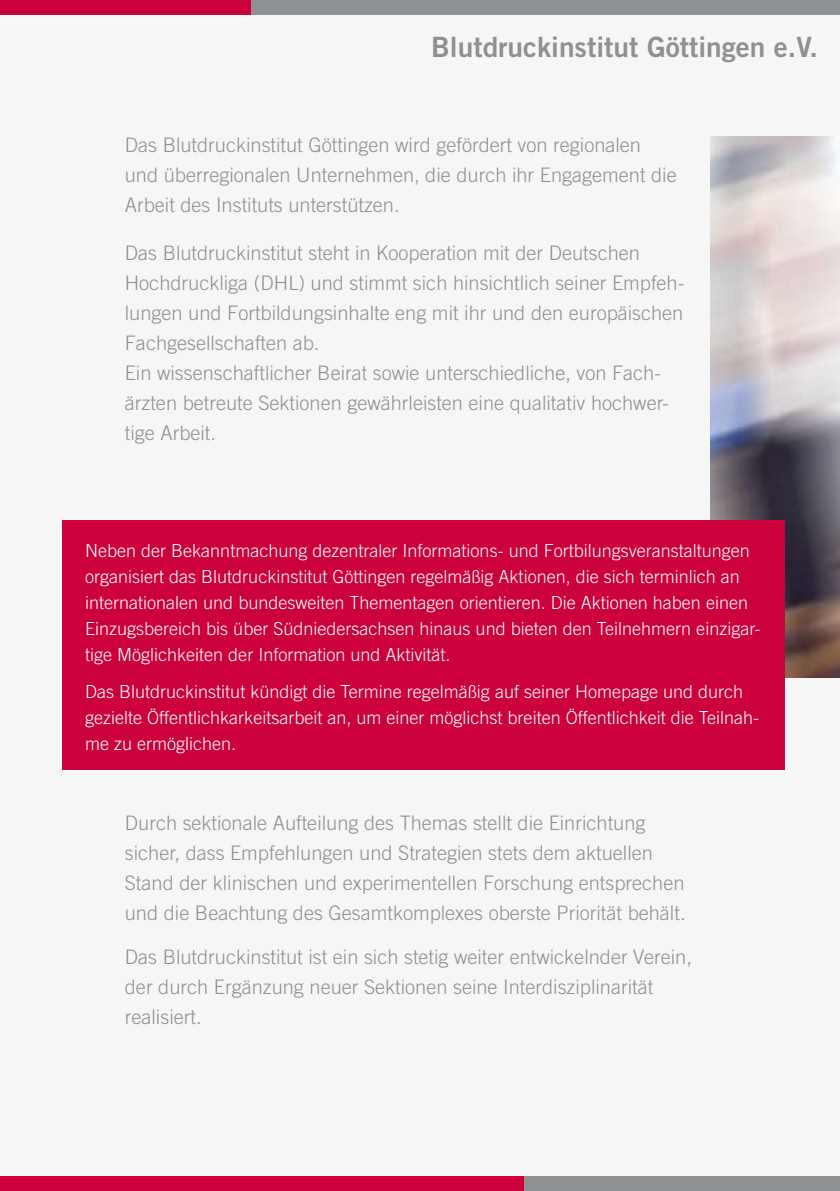
<style>
.page{position:relative;width:840px;height:1191px;background:#fff}
.page>*{position:absolute;margin:0;border:0;box-sizing:border-box;transform-origin:0 0}
.t1{font:28px "Trade Gothic Bold Two";color:#8d9194}
.t2{font:300 20px/30px "Trade Gothic";color:#8d9194}
.t3{font:300 18px/26px "Trade Gothic";color:#fff}
</style>
<div class="page">
<div style="left:0;top:0;width:839px;height:1191px;background:#f7f6f7"></div>
<div style="left:0;top:0;width:839px;height:14px;background:#8d9194"></div>
<div style="left:0;top:0;width:250px;height:14px;background:#cc003a"></div>
<div style="left:0;top:1176px;width:839px;height:15px;background:#8d9194"></div>
<div style="left:0;top:1176px;width:523px;height:15px;background:#cc003a"></div>
<img style="left:710px;top:136px;width:129px;height:541px">
<div style="left:62px;top:520px;width:722px;height:250px;background:#cc003a"></div>
<h1 class="t1" style="left:431px;top:29px;width:388px">Blutdruckinstitut Göttingen e.V.</h1>
<p class="t2" style="left:125px;top:129px;width:553px">Das Blutdruckinstitut Göttingen wird gefördert von regionalen und überregionalen Unternehmen, die durch ihr Engagement die<br>Arbeit des Instituts unterstützen.</p>
<p class="t2" style="left:125px;top:237px;width:560px">Das Blutdruckinstitut steht in Kooperation mit der Deutschen Hochdruckliga (DHL) und stimmt sich hinsichtlich seiner Empfeh&shy;lungen und Fortbildungsinhalte eng mit ihr und den europäischen Fachgesellschaften ab.<br>Ein wissenschaftlicher Beirat sowie unterschiedliche, von Fach&shy;ärzten betreute Sektionen gewährleisten eine qualitativ hochwer&shy;tige Arbeit.</p>
<p class="t3" style="left:85px;top:537px;width:676px">Neben der Bekanntmachung dezentraler Informations- und Fortbilungsveranstaltungen organisiert das Blutdruckinstitut Göttingen regelmäßig Aktionen, die sich terminlich an internationalen und bundesweiten Thementagen orientieren. Die Aktionen haben einen Einzugsbereich bis über Südniedersachsen hinaus und bieten den Teilnehmern einzigar&shy;tige Möglichkeiten der Information und Aktivität.</p>
<p class="t3" style="left:85px;top:678px;width:675px">Das Blutdruckinstitut kündigt die Termine regelmäßig auf seiner Homepage und durch gezielte Öffentlichkarkeitsarbeit an, um einer möglichst breiten Öffentlichkeit die Teilnah&shy;me zu ermöglichen.</p>
<p class="t2" style="left:125px;top:807px;width:562px">Durch sektionale Aufteilung des Themas stellt die Einrichtung sicher, dass Empfehlungen und Strategien stets dem aktuellen Stand der klinischen und experimentellen Forschung entsprechen und die Beachtung des Gesamtkomplexes oberste Priorität behält.</p>
<p class="t2" style="left:125px;top:942px;width:568px">Das Blutdruckinstitut ist ein sich stetig weiter entwickelnder Verein, der durch Ergänzung neuer Sektionen seine Interdisziplinarität realisiert.</p>
</div>
